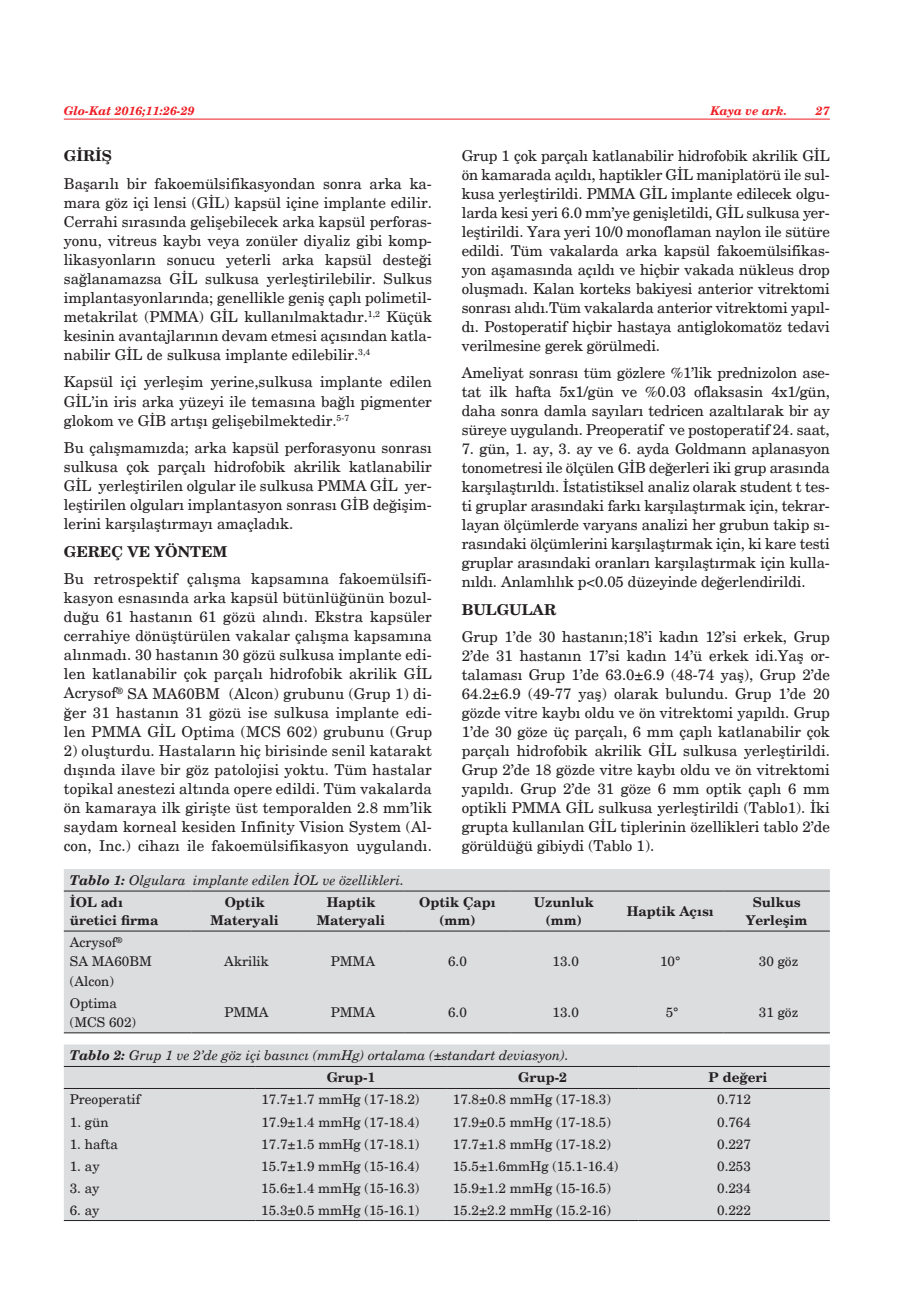
<style>
.page{position:relative;width:915px;height:1306px;background:#fff}
.page>*{position:absolute;margin:0;border:0;box-sizing:border-box;transform-origin:0 0}
.t1{font:15px/19px "New Century Schlbk";color:#231f20;text-align:justify}
.t2{font:700 15px "New Century Schlbk";color:#231f20}
.t3{font:13.5px/19.2px "New Century Schlbk";color:#231f20}
.t4{font:italic 13.5px/22px "New Century Schlbk";color:#231f20}
.t5{font:700 13.5px/18px "New Century Schlbk";color:#231f20;text-align:center}
.t6{font:italic 700 12px "New Century Schlbk";color:#ee1d23}
.s1{font-weight:700}
.s2{font-weight:700;font-style:normal}
</style>
<div class="page">
<hr style="left:64px;top:119px;width:765px;height:1px;background:#ee1d23">
<div style="left:64px;top:869px;width:765px;height:163px;background:#dcdddf"></div>
<hr style="left:64px;top:890px;width:127px;height:1px;background:#231f20">
<hr style="left:191px;top:890px;width:107px;height:1px;background:#231f20">
<hr style="left:298px;top:890px;width:106px;height:1px;background:#231f20">
<hr style="left:404px;top:890px;width:106px;height:1px;background:#231f20">
<hr style="left:510px;top:890px;width:107px;height:1px;background:#231f20">
<hr style="left:617px;top:890px;width:106px;height:1px;background:#231f20">
<hr style="left:723px;top:890px;width:106px;height:1px;background:#231f20">
<hr style="left:64px;top:930px;width:127px;height:1px;background:#231f20">
<hr style="left:191px;top:930px;width:107px;height:1px;background:#231f20">
<hr style="left:298px;top:930px;width:106px;height:1px;background:#231f20">
<hr style="left:404px;top:930px;width:106px;height:1px;background:#231f20">
<hr style="left:510px;top:930px;width:107px;height:1px;background:#231f20">
<hr style="left:617px;top:930px;width:106px;height:1px;background:#231f20">
<hr style="left:723px;top:930px;width:106px;height:1px;background:#231f20">
<hr style="left:64px;top:1032px;width:127px;height:1px;background:#231f20">
<hr style="left:191px;top:1032px;width:107px;height:1px;background:#231f20">
<hr style="left:298px;top:1032px;width:106px;height:1px;background:#231f20">
<hr style="left:404px;top:1032px;width:106px;height:1px;background:#231f20">
<hr style="left:510px;top:1032px;width:107px;height:1px;background:#231f20">
<hr style="left:617px;top:1032px;width:106px;height:1px;background:#231f20">
<hr style="left:723px;top:1032px;width:106px;height:1px;background:#231f20">
<div style="left:64px;top:1044px;width:765px;height:176px;background:#dcdddf"></div>
<hr style="left:64px;top:1066px;width:191px;height:1px;background:#231f20">
<hr style="left:255px;top:1066px;width:191px;height:1px;background:#231f20">
<hr style="left:446px;top:1066px;width:192px;height:1px;background:#231f20">
<hr style="left:638px;top:1066px;width:191px;height:1px;background:#231f20">
<hr style="left:64px;top:1088px;width:191px;height:1px;background:#231f20">
<hr style="left:255px;top:1088px;width:191px;height:1px;background:#231f20">
<hr style="left:446px;top:1088px;width:192px;height:1px;background:#231f20">
<hr style="left:638px;top:1088px;width:191px;height:1px;background:#231f20">
<hr style="left:64px;top:1220px;width:191px;height:1px;background:#231f20">
<hr style="left:255px;top:1220px;width:191px;height:1px;background:#231f20">
<hr style="left:446px;top:1220px;width:192px;height:1px;background:#231f20">
<hr style="left:638px;top:1220px;width:191px;height:1px;background:#231f20">
<p class="t6" style="left:64px;top:103px;width:132px">Glo-Kat 2016;11:26-29</p>
<p class="t6" style="left:710px;top:103px;width:78px">Kaya ve ark.</p>
<p class="t6" style="left:815px;top:103px;width:15px">27</p>
<p class="t2" style="left:64px;top:146px;width:50px">GİRİŞ</p>
<p class="t1" style="left:64px;top:174px;width:369px">Başarılı bir fakoemülsifikasyondan sonra arka ka&shy;mara göz içi lensi (GİL) kapsül içine implante edilir.<br>Cerrahi sırasında gelişebilecek arka kapsül perforas&shy;yonu, vitreus kaybı veya zonüler diyaliz gibi komp&shy;likasyonların sonucu yeterli arka kapsül desteği sağlanamazsa GİL sulkusa yerleştirilebilir. Sulkus implantasyonlarında; genellikle geniş çaplı polimetil&shy;metakrilat (PMMA) GİL kullanılmaktadır.<sup>1,2</sup> Küçük kesinin avantajlarının devam etmesi açısından katla&shy;nabilir GİL de sulkusa implante edilebilir.<sup>3,4</sup></p>
<p class="t1" style="left:64px;top:373px;width:369px">Kapsül içi yerleşim yerine,sulkusa implante edilen GİL’in iris arka yüzeyi ile temasına bağlı pigmenter glokom ve GİB artışı gelişebilmektedir.<sup>5-7</sup></p>
<p class="t1" style="left:64px;top:438px;width:369px">Bu çalışmamızda; arka kapsül perforasyonu sonrası sulkusa çok parçalı hidrofobik akrilik katlanabilir GİL yerleştirilen olgular ile sulkusa PMMA GİL yer&shy;leştirilen olguları implantasyon sonrası GİB değişim&shy;lerini karşılaştırmayı amaçladık.</p>
<p class="t2" style="left:64px;top:542px;width:165px">GEREÇ VE YÖNTEM</p>
<p class="t1" style="left:64px;top:569px;width:369px">Bu retrospektif çalışma kapsamına fakoemülsifi&shy;kasyon esnasında arka kapsül bütünlüğünün bozul&shy;duğu 61 hastanın 61 gözü alındı. Ekstra kapsüler cerrahiye dönüştürülen vakalar çalışma kapsamına alınmadı. 30 hastanın 30 gözü sulkusa implante edi&shy;len katlanabilir çok parçalı hidrofobik akrilik GİL Acrysof<sup>®</sup> SA MA60BM (Alcon) grubunu (Grup 1) di&shy;ğer 31 hastanın 31 gözü ise sulkusa implante edi&shy;len PMMA GİL Optima (MCS 602) grubunu (Grup</p>
<p class="t1" style="left:64px;top:741px;width:369px">2) oluşturdu. Hastaların hiç birisinde senil katarakt dışında ilave bir göz patolojisi yoktu. Tüm hastalar topikal anestezi altında opere edildi. Tüm vakalarda ön kamaraya ilk girişte üst temporalden 2.8 mm’lik saydam korneal kesiden Infinity Vision System (Al&shy;con, Inc.) cihazı ile fakoemülsifikasyon uygulandı.</p>
<p class="t1" style="left:461px;top:146px;width:369px">Grup 1 çok parçalı katlanabilir hidrofobik akrilik GİL ön kamarada açıldı, haptikler GİL maniplatörü ile sul&shy;kusa yerleştirildi. PMMA GİL implante edilecek olgu&shy;larda kesi yeri 6.0 mm’ye genişletildi, GİL sulkusa yer&shy;leştirildi. Yara yeri 10/0 monoflaman naylon ile sütüre edildi. Tüm vakalarda arka kapsül fakoemülsifikas&shy;yon aşamasında açıldı ve hiçbir vakada nükleus drop oluşmadı. Kalan korteks bakiyesi anterior vitrektomi sonrası alıdı.Tüm vakalarda anterior vitrektomi yapıl&shy;dı. Postoperatif hiçbir hastaya antiglokomatöz tedavi verilmesine gerek görülmedi.</p>
<p class="t1" style="left:461px;top:363px;width:369px">Ameliyat sonrası tüm gözlere %1’lik prednizolon ase&shy;tat ilk hafta 5x1/gün ve %0.03 oflaksasin 4x1/gün, daha sonra damla sayıları tedricen azaltılarak bir ay süreye uygulandı. Preoperatif ve postoperatif 24. saat,</p>
<p class="t1" style="left:461px;top:439px;width:369px">7. gün, 1. ay, 3. ay ve 6. ayda Goldmann aplanasyon tonometresi ile ölçülen GİB değerleri iki grup arasında karşılaştırıldı. İstatistiksel analiz olarak student t tes&shy;ti gruplar arasındaki farkı karşılaştırmak için, tekrar&shy;layan ölçümlerde varyans analizi her grubun takip sı&shy;rasındaki ölçümlerini karşılaştırmak için, ki kare testi gruplar arasındaki oranları karşılaştırmak için kulla&shy;nıldı. Anlamlılık p&lt;0.05 düzeyinde değerlendirildi.</p>
<p class="t2" style="left:461px;top:600px;width:96px">BULGULAR</p>
<p class="t1" style="left:461px;top:627px;width:369px">Grup 1’de 30 hastanın;18’i kadın 12’si erkek, Grup 2’de 31 hastanın 17’si kadın 14’ü erkek idi.Yaş or&shy;talaması Grup 1’de 63.0±6.9 (48-74 yaş), Grup 2’de 64.2±6.9 (49-77 yaş) olarak bulundu. Grup 1’de 20 gözde vitre kaybı oldu ve ön vitrektomi yapıldı. Grup 1’de 30 göze üç parçalı, 6 mm çaplı katlanabilir çok parçalı hidrofobik akrilik GİL sulkusa yerleştirildi.<br>Grup 2’de 18 gözde vitre kaybı oldu ve ön vitrektomi yapıldı. Grup 2’de 31 göze 6 mm optik çaplı 6 mm optikli PMMA GİL sulkusa yerleştirildi (Tablo1). İki grupta kullanılan GİL tiplerinin özellikleri tablo 2’de görüldüğü gibiydi (Tablo 1).</p>
<p class="t4" style="left:70px;top:869px;width:336px"><span class="s1">Tablo 1:</span> Olgulara implante edilen İOL ve özellikleri.<br><span class="s2">İOL adı</span></p>
<p class="t5" style="left:70px;top:911px;width:90px">üretici firma</p>
<p class="t5" style="left:210px;top:893px;width:70px">Optik<br>Materyali</p>
<p class="t5" style="left:317px;top:893px;width:70px">Haptik<br>Materyali</p>
<p class="t5" style="left:419px;top:893px;width:78px">Optik Çapı (mm)</p>
<p class="t5" style="left:533px;top:893px;width:61px">Uzunluk (mm)</p>
<p class="t5" style="left:626px;top:902px;width:89px">Haptik Açısı</p>
<p class="t5" style="left:745px;top:893px;width:63px">Sulkus<br>Yerleşim</p>
<p class="t3" style="left:70px;top:932px;width:83px">Acrysof<sup>®<br></sup>SA MA60BM (Alcon)</p>
<p class="t3" style="left:224px;top:952px;width:46px">Akrilik</p>
<p class="t3" style="left:331px;top:952px;width:46px">PMMA</p>
<p class="t3" style="left:448px;top:952px;width:20px">6.0</p>
<p class="t3" style="left:552px;top:952px;width:28px">13.0</p>
<p class="t3" style="left:659px;top:952px;width:22px">10°</p>
<p class="t3" style="left:758px;top:952px;width:41px">30 göz</p>
<p class="t3" style="left:70px;top:993px;width:68px">Optima (MCS 602)</p>
<p class="t3" style="left:224px;top:1002px;width:46px">PMMA</p>
<p class="t3" style="left:331px;top:1002px;width:46px">PMMA</p>
<p class="t3" style="left:448px;top:1002px;width:20px">6.0</p>
<p class="t3" style="left:552px;top:1002px;width:28px">13.0</p>
<p class="t3" style="left:665px;top:1002px;width:14px">5°</p>
<p class="t3" style="left:758px;top:1002px;width:41px">31 göz</p>
<p class="t4" style="left:326px;top:1044px;width:243px;text-indent:-257px"><span class="s1">Tablo 2:</span> Grup 1 ve 2’de göz içi basıncı (mmHg) ortalama (±standart deviasyon).<br><span class="s2">Grup-1</span></p>
<p class="t5" style="left:518px;top:1069px;width:50px">Grup-2</p>
<p class="t5" style="left:708px;top:1069px;width:60px">P değeri</p>
<p class="t3" style="left:70px;top:1090px;width:72px">Preoperatif</p>
<p class="t3" style="left:261px;top:1090px;width:159px">17.7±1.7 mmHg (17-18.2)</p>
<p class="t3" style="left:452px;top:1090px;width:159px">17.8±0.8 mmHg (17-18.3)</p>
<p class="t3" style="left:717px;top:1090px;width:35px">0.712</p>
<p class="t3" style="left:70px;top:1112px;width:40px">1. gün</p>
<p class="t3" style="left:261px;top:1112px;width:159px">17.9±1.4 mmHg (17-18.4)</p>
<p class="t3" style="left:452px;top:1112px;width:159px">17.9±0.5 mmHg (17-18.5)</p>
<p class="t3" style="left:717px;top:1112px;width:35px">0.764</p>
<p class="t3" style="left:70px;top:1134px;width:50px">1. hafta</p>
<p class="t3" style="left:261px;top:1134px;width:159px">17.7±1.5 mmHg (17-18.1)</p>
<p class="t3" style="left:452px;top:1134px;width:159px">17.7±1.8 mmHg (17-18.2)</p>
<p class="t3" style="left:717px;top:1134px;width:35px">0.227</p>
<p class="t3" style="left:70px;top:1156px;width:31px">1. ay</p>
<p class="t3" style="left:261px;top:1156px;width:159px">15.7±1.9 mmHg (15-16.4)</p>
<p class="t3" style="left:452px;top:1156px;width:167px">15.5±1.6mmHg (15.1-16.4)</p>
<p class="t3" style="left:717px;top:1156px;width:35px">0.253</p>
<p class="t3" style="left:70px;top:1178px;width:31px">3. ay</p>
<p class="t3" style="left:261px;top:1178px;width:159px">15.6±1.4 mmHg (15-16.3)</p>
<p class="t3" style="left:452px;top:1178px;width:159px">15.9±1.2 mmHg (15-16.5)</p>
<p class="t3" style="left:717px;top:1178px;width:35px">0.234</p>
<p class="t3" style="left:70px;top:1200px;width:31px">6. ay</p>
<p class="t3" style="left:261px;top:1200px;width:159px">15.3±0.5 mmHg (15-16.1)</p>
<p class="t3" style="left:452px;top:1200px;width:159px">15.2±2.2 mmHg (15.2-16)</p>
<p class="t3" style="left:716px;top:1200px;width:35px">0.222</p>
</div>
